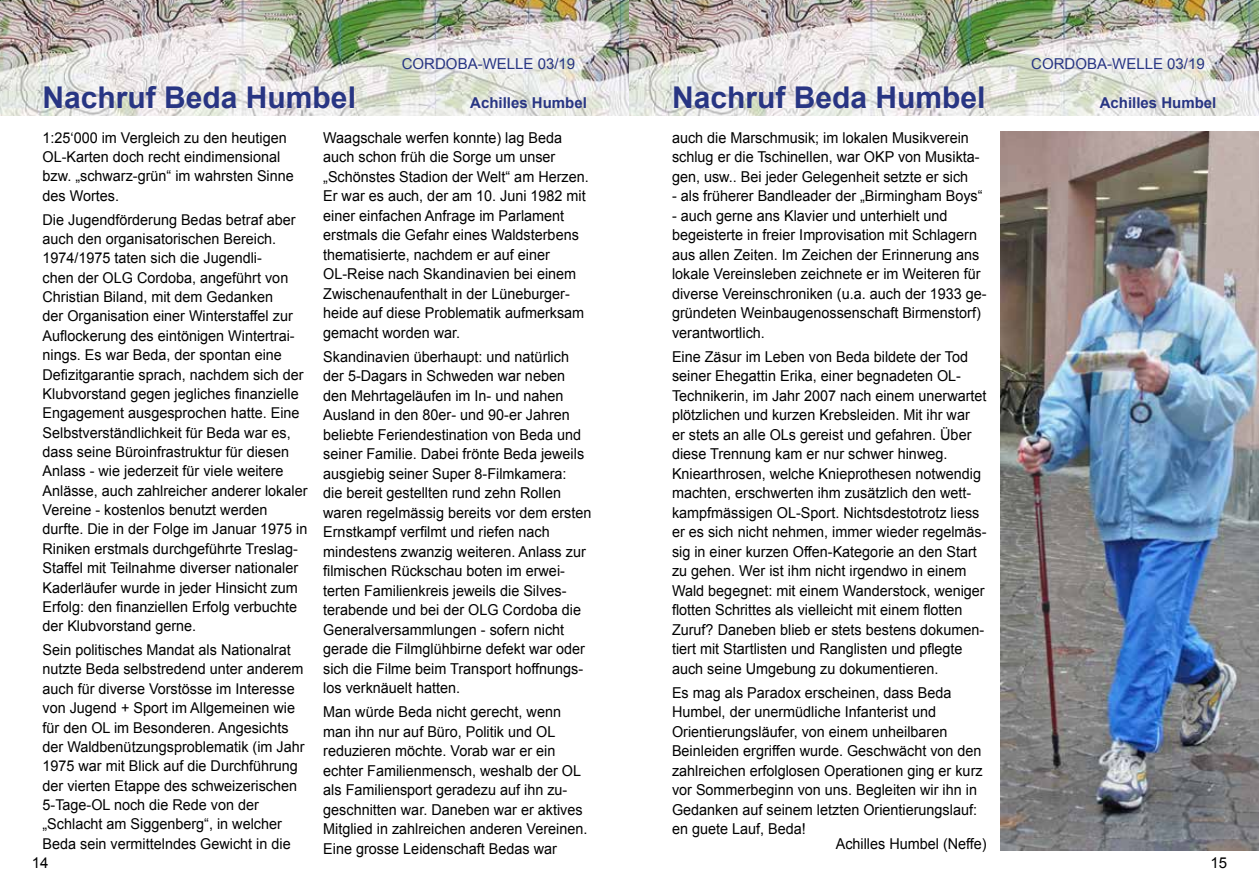
<style>
.page{position:relative;width:1259px;height:893px;background:#fff}
.page>*{position:absolute;margin:0;border:0;box-sizing:border-box;transform-origin:0 0}
.t1{font:700 30px "Arial";color:#283583}
.t2{font:15px/19.5px "Arial";color:#000;scale:.96 1}
.t3{font:15px "Arial";color:#283583}
.t4{font:700 15px "Arial";color:#283583}
.t5{font:15px "Arial";color:#000}
.t6{font:14.85px/19.4px "Arial";color:#000}
</style>
<div class="page">
<img style="left:0;top:0;width:1259px;height:116px">
<img style="left:1000px;top:132px;width:259px;height:718px">
<p class="t3" style="left:402px;top:54px;width:175px">CORDOBA-WELLE 03/19</p>
<p class="t3" style="left:1031px;top:54px;width:175px">CORDOBA-WELLE 03/19</p>
<h1 class="t1" style="left:43px;top:77px;width:315px">Nachruf Beda Humbel</h1>
<p class="t4" style="left:470px;top:92px;width:118px">Achilles Humbel</p>
<h1 class="t1" style="left:672px;top:77px;width:315px">Nachruf Beda Humbel</h1>
<p class="t4" style="left:1099px;top:92px;width:118px">Achilles Humbel</p>
<p class="t6" style="left:43px;top:128px;width:253px">1:25‘000 im Vergleich zu den heutigen<br>OL-Karten doch recht eindimensional bzw. „schwarz-grün“ im wahrsten Sinne des Wortes.</p>
<p class="t6" style="left:43px;top:210px;width:266px">Die Jugendförderung Bedas betraf aber auch den organisatorischen Bereich.<br>1974/1975 taten sich die Jugendli-<br>chen der OLG Cordoba, angeführt von Christian Biland, mit dem Gedanken<br>der Organisation einer Winterstaffel zur Auflockerung des eintönigen Wintertrai&shy;nings. Es war Beda, der spontan eine Defizitgarantie sprach, nachdem sich der Klubvorstand gegen jegliches finanzielle Engagement ausgesprochen hatte. Eine Selbstverständlichkeit für Beda war es, dass seine Büroinfrastruktur für diesen Anlass - wie jederzeit für viele weitere Anlässe, auch zahlreicher anderer lokaler Vereine - kostenlos benutzt werden durfte. Die in der Folge im Januar 1975 in Riniken erstmals durchgeführte Treslag-Staffel mit Teilnahme diverser nationaler Kaderläufer wurde in jeder Hinsicht zum Erfolg: den finanziellen Erfolg verbuchte der Klubvorstand gerne.</p>
<p class="t6" style="left:43px;top:640px;width:263px">Sein politisches Mandat als Nationalrat nutzte Beda selbstredend unter anderem auch für diverse Vorstösse im Interesse von Jugend + Sport im Allgemeinen wie für den OL im Besonderen. Angesichts der Waldbenützungsproblematik (im Jahr 1975 war mit Blick auf die Durchführung der vierten Etappe des schweizerischen 5-Tage-OL noch die Rede von der „Schlacht am Siggenberg“, in welcher Beda sein vermittelndes Gewicht in die</p>
<p class="t2" style="left:323px;top:128px;width:278px">Waagschale werfen konnte) lag Beda auch schon früh die Sorge um unser „Schönstes Stadion der Welt“ am Herzen.<br>Er war es auch, der am 10. Juni 1982 mit einer einfachen Anfrage im Parlament erstmals die Gefahr eines Waldsterbens thematisierte, nachdem er auf einer OL-Reise nach Skandinavien bei einem Zwischenaufenthalt in der Lüneburger&shy;heide auf diese Problematik aufmerksam gemacht worden war.</p>
<p class="t2" style="left:323px;top:347px;width:281px">Skandinavien überhaupt: und natürlich der 5-Dagars in Schweden war neben den Mehrtageläufen im In- und nahen Ausland in den 80er- und 90-er Jahren beliebte Feriendestination von Beda und seiner Familie. Dabei frönte Beda jeweils ausgiebig seiner Super 8-Filmkamera:<br>die bereit gestellten rund zehn Rollen waren regelmässig bereits vor dem ersten Ernstkampf verfilmt und riefen nach mindestens zwanzig weiteren. Anlass zur filmischen Rückschau boten im erwei&shy;terten Familienkreis jeweils die Silves&shy;terabende und bei der OLG Cordoba die Generalversammlungen - sofern nicht gerade die Filmglühbirne defekt war oder sich die Filme beim Transport hoffnungs&shy;los verknäuelt hatten.</p>
<p class="t2" style="left:323px;top:702px;width:277px">Man würde Beda nicht gerecht, wenn man ihn nur auf Büro, Politik und OL reduzieren möchte. Vorab war er ein echter Familienmensch, weshalb der OL als Familiensport geradezu auf ihn zu&shy;geschnitten war. Daneben war er aktives Mitglied in zahlreichen anderen Vereinen.<br>Eine grosse Leidenschaft Bedas war</p>
<p class="t2" style="left:672px;top:128px;width:322px">auch die Marschmusik; im lokalen Musikverein schlug er die Tschinellen, war OKP von Musikta&shy;gen, usw.. Bei jeder Gelegenheit setzte er sich</p>
<p class="t2" style="left:672px;top:186px;width:325px">- als früherer Bandleader der „Birmingham Boys“</p>
<p class="t2" style="left:672px;top:206px;width:329px">- auch gerne ans Klavier und unterhielt und begeisterte in freier Improvisation mit Schlagern aus allen Zeiten. Im Zeichen der Erinnerung ans lokale Vereinsleben zeichnete er im Weiteren für diverse Vereinschroniken (u.a. auch der 1933 ge&shy;gründeten Weinbaugenossenschaft Birmenstorf) verantwortlich.</p>
<p class="t2" style="left:672px;top:347px;width:329px">Eine Zäsur im Leben von Beda bildete der Tod seiner Ehegattin Erika, einer begnadeten OL-Technikerin, im Jahr 2007 nach einem unerwartet plötzlichen und kurzen Krebsleiden. Mit ihr war<br>er stets an alle OLs gereist und gefahren. Über diese Trennung kam er nur schwer hinweg.<br>Kniearthrosen, welche Knieprothesen notwendig machten, erschwerten ihm zusätzlich den wett&shy;kampfmässigen OL-Sport. Nichtsdestotrotz liess er es sich nicht nehmen, immer wieder regelmäs&shy;sig in einer kurzen Offen-Kategorie an den Start zu gehen. Wer ist ihm nicht irgendwo in einem Wald begegnet: mit einem Wanderstock, weniger flotten Schrittes als vielleicht mit einem flotten Zuruf? Daneben blieb er stets bestens dokumen&shy;tiert mit Startlisten und Ranglisten und pflegte auch seine Umgebung zu dokumentieren.</p>
<p class="t2" style="left:672px;top:683px;width:325px">Es mag als Paradox erscheinen, dass Beda Humbel, der unermüdliche Infanterist und Orientierungsläufer, von einem unheilbaren Beinleiden ergriffen wurde. Geschwächt von den zahlreichen erfolglosen Operationen ging er kurz vor Sommerbeginn von uns. Begleiten wir ihn in Gedanken auf seinem letzten Orientierungslauf: en guete Lauf, Beda!</p>
<p class="t2" style="left:835px;top:834px;width:159px">Achilles Humbel (Neffe)</p>
<p class="t5" style="left:32px;top:853px;width:18px">14</p>
<p class="t5" style="left:1210px;top:853px;width:18px">15</p>
</div>
